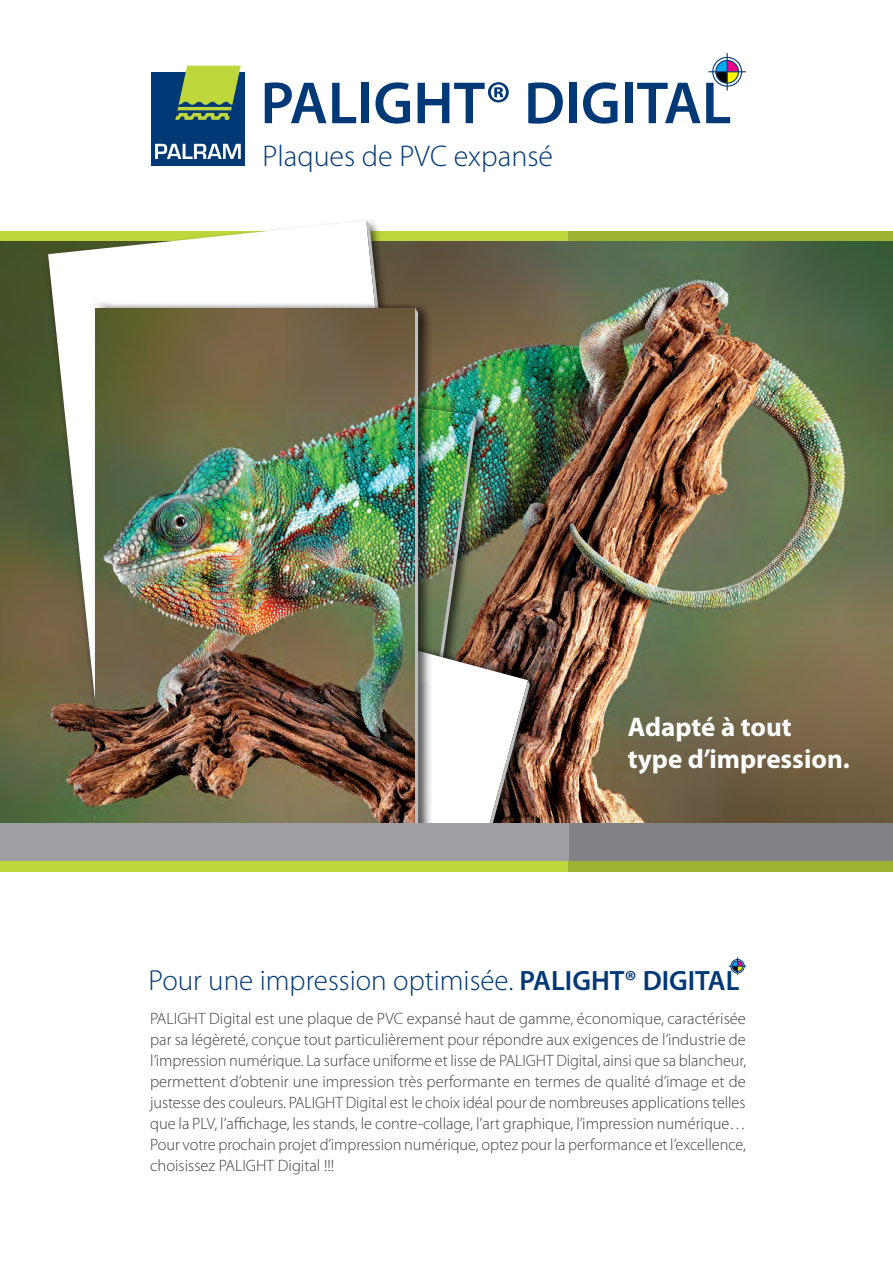
<style>
.page{position:relative;width:893px;height:1263px;background:#fff}
.page>*{position:absolute;margin:0;border:0;box-sizing:border-box;transform-origin:0 0}
.t1{font:600 60px "Myriad Pro";color:#003976}
.t2{font:300 30px "Myriad Pro";color:#003976}
.t3{font:300 29.1px "Myriad Pro";color:#003976}
.t4{font:700 27px/32.4px "Myriad Pro";color:#fff}
.t5{font:300 16.5px/21px "Myriad Pro";color:#414042;text-align:justify}
.s1{font-weight:600;font-size:28.05px}
</style>
<div class="page">
<div style="left:0;top:231px;width:609px;height:10px;background:#bed73d"></div>
<div style="left:568px;top:231px;width:325px;height:10px;background:#9cb332"></div>
<div style="left:151px;top:72px;width:94px;height:94px;background:#003976"></div>
<svg style="left:155px;top:144px;width:86px;height:15px"></svg>
<svg style="left:175px;top:66px;width:66px;height:54px"></svg>
<svg style="left:716px;top:60px;width:23px;height:23px"></svg>
<div style="left:715px;top:60px;width:24px;height:24px;border:1px solid #003976;border-radius:50%"></div>
<div style="left:712px;top:57px;width:30px;height:30px;border:1px solid #003976;border-radius:50%"></div>
<hr style="left:727px;top:53px;width:1px;height:37px;background:#003976">
<hr style="left:708px;top:71px;width:38px;height:1px;background:#003976">
<img style="left:0;top:241px;width:893px;height:582px">
<svg style="left:48px;top:221px;width:318px;height:556px"></svg>
<div style="left:82px;top:364px;width:408px;height:459px;background:#000;opacity:.65"></div>
<div style="left:81px;top:591px;width:463px;height:232px;background:#000;opacity:.65"></div>
<img style="left:476px;top:597px;width:52px;height:226px">
<svg style="left:490px;top:680px;width:40px;height:143px"></svg>
<img style="left:95px;top:308px;width:271px;height:515px">
<img style="left:366px;top:221px;width:110px;height:602px">
<div style="left:568px;top:823px;width:325px;height:38px;background:#808285"></div>
<div style="left:0;top:823px;width:568px;height:38px;background:#9d9fa2"></div>
<div style="left:0;top:861px;width:609px;height:10px;background:#bed73d"></div>
<div style="left:568px;top:861px;width:325px;height:10px;background:#9cb332"></div>
<svg style="left:729px;top:957px;width:17px;height:18px"></svg>
<h1 class="t1" style="left:260px;top:70px;width:472px">PALIGHT® DIGITAL</h1>
<h2 class="t2" style="left:263px;top:139px;width:292px">Plaques de PVC expansé</h2>
<h3 class="t4" style="left:628px;top:711px;width:224px">Adapté à tout type ’d impression.</h3>
<h3 class="t3" style="left:149px;top:964px;width:592px">Pour une impression optimisée. <span class="s1">PALIGHT® DIGITAL</span></h3>
<p class="t5" style="left:150px;top:1008px;width:598px">PALIGHT Digital est une plaque de PVC expansé haut de gamme, économique, caractérisée par sa légèreté, conçue tout particulièrement pour répondre aux exigences de ’lindustrie de ’limpression numérique. La surface uniforme et lisse de PALIGHT Digital, ainsi que sa blancheur, permettent ’dobtenir une impression très performante en termes de qualité ’dimage et de justesse des couleurs. PALIGHT Digital est le choix idéal pour de nombreuses applications telles que la PLV ’l, affichage, les stands le, contre-collage ’l, art graphique ’l, impression numérique...<br>Pour votre prochain projet ’dimpression numérique, optez pour la performance et ’lexcellence, choisissez PALIGHT Digital !!!</p>
</div>
